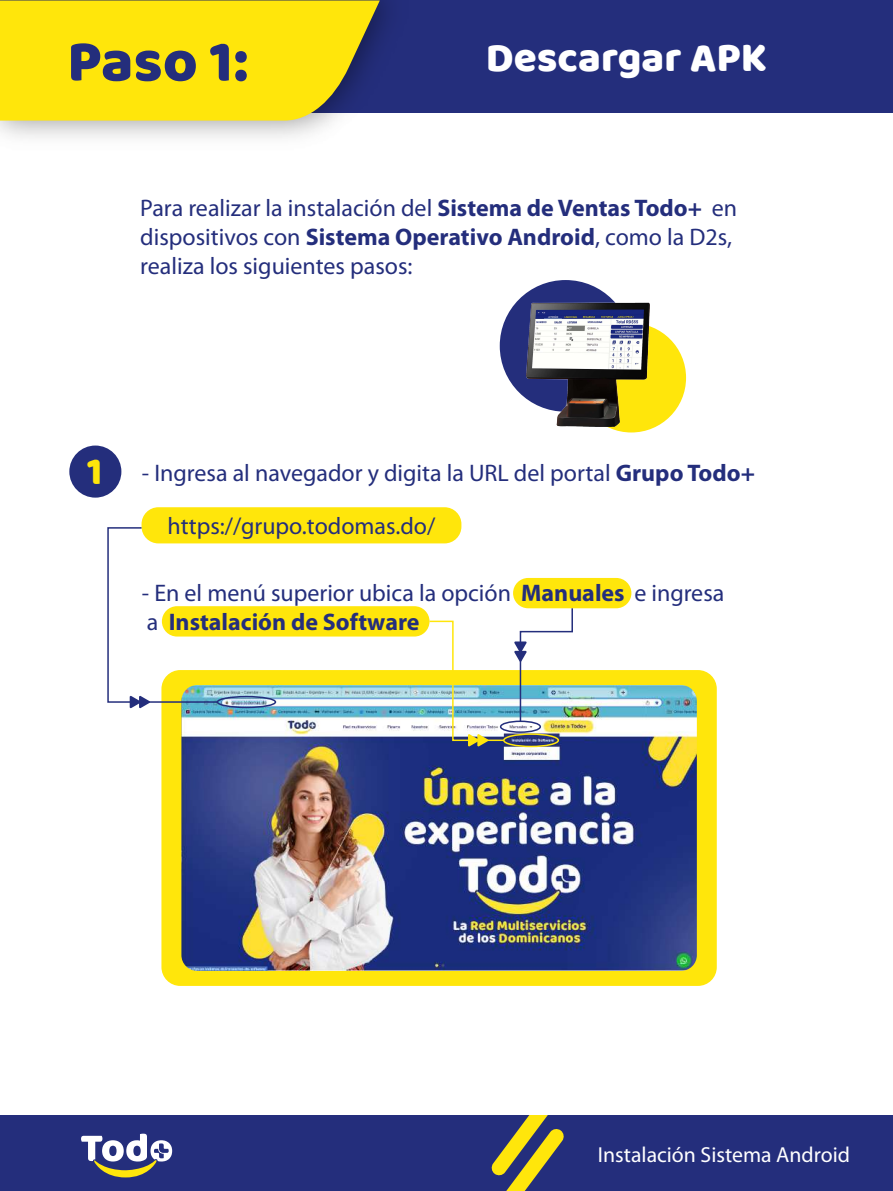
<style>
.page{position:relative;width:893px;height:1191px;background:#fff}
.page>*{position:absolute;margin:0;border:0;box-sizing:border-box;transform-origin:0 0}
.t1{font:59.4px "Baloo";color:#242e7c}
.t2{font:42px "Baloo";color:#fff}
.t3{font:35.1px "Baloo";color:#242e7c}
.t4{font:24px/28.8px "Myriad Pro";color:#242e7c}
.t5{font:21.75px "Myriad Pro";color:#fff}
.s1{font-weight:700}
.s2{font-family:"Baloo";font-size:39px;color:#ffe60b}
</style>
<div class="page">
<div style="left:69px;top:445px;width:52px;height:52px;background:#242e7c;border-radius:50%"></div>
<div style="left:513px;top:578px;width:118px;height:30px;background:#ffe60b;border-radius:15px"></div>
<div style="left:162px;top:606px;width:267px;height:30px;background:#ffe60b;border-radius:15px"></div>
<div style="left:0;top:0;width:893px;height:112px;background:#242e7c"></div>
<img style="left:0;top:0;width:423px;height:138px">
<svg style="left:0;top:0;width:380px;height:121px;background:#eed815"></svg>
<div style="left:0;top:1115px;width:893px;height:76px;background:#242e7c"></div>
<svg style="left:81px;top:1133px;width:91px;height:44px"></svg>
<svg style="left:491px;top:1115px;width:73px;height:76px"></svg>
<div style="left:142px;top:507px;width:319px;height:36px;background:#ffe60b;border-radius:17px"></div>
<div style="left:161px;top:670px;width:556px;height:316px;background:#ffe60b;border-radius:19px"></div>
<img style="left:181px;top:685px;width:516px;height:286px">
<svg style="left:107px;top:526px;width:112px;height:182px"></svg>
<div style="left:217px;top:696px;width:59px;height:12px;border:2px solid #242e7c;border-radius:50%"></div>
<div style="left:500px;top:720px;width:41px;height:13px;border:2px solid #242e7c;border-radius:50%"></div>
<div style="left:503px;top:733px;width:56px;height:14px;border:2px solid #ffe60b;border-radius:50%"></div>
<svg style="left:514px;top:607px;width:60px;height:116px"></svg>
<svg style="left:428px;top:620px;width:77px;height:126px"></svg>
<div style="left:500px;top:280px;width:131px;height:132px;background:#242e7c;border-radius:50%"></div>
<div style="left:577px;top:323px;width:109px;height:109px;background:#ffe60b;border-radius:50%"></div>
<img style="left:527px;top:287px;width:123px;height:140px">
<h1 class="t1" style="left:67px;top:25px;width:183px">Paso 1:</h1>
<h2 class="t2" style="left:486px;top:32px;width:282px">Descargar APK</h2>
<h3 class="t3" style="left:29px;top:39px;width:113px">Paso 2:</h3>
<p class="t4" style="left:140px;top:193px;width:598px">Para realizar la instalación del <span class="s1">Sistema de Ventas Todo+</span> en dispositivos con <span class="s1">Sistema Operativo Android</span>, como la D2s, realiza los siguientes pasos:</p>
<p class="t4" style="left:87px;top:458px;width:669px"><span class="s2">1</span> - Ingresa al navegador y digita la URL del portal <span class="s1">Grupo Todo+</span></p>
<p class="t4" style="left:168px;top:511px;width:269px">https://grupo.todomas.do/</p>
<p class="t4" style="left:142px;top:578px;width:584px">- En el menú superior ubica la opción <span class="s1">Manuales</span> e ingresa a <span class="s1">Instalación de Software</span></p>
<p class="t5" style="left:598px;top:1141px;width:254px">Instalación Sistema Android</p>
</div>
